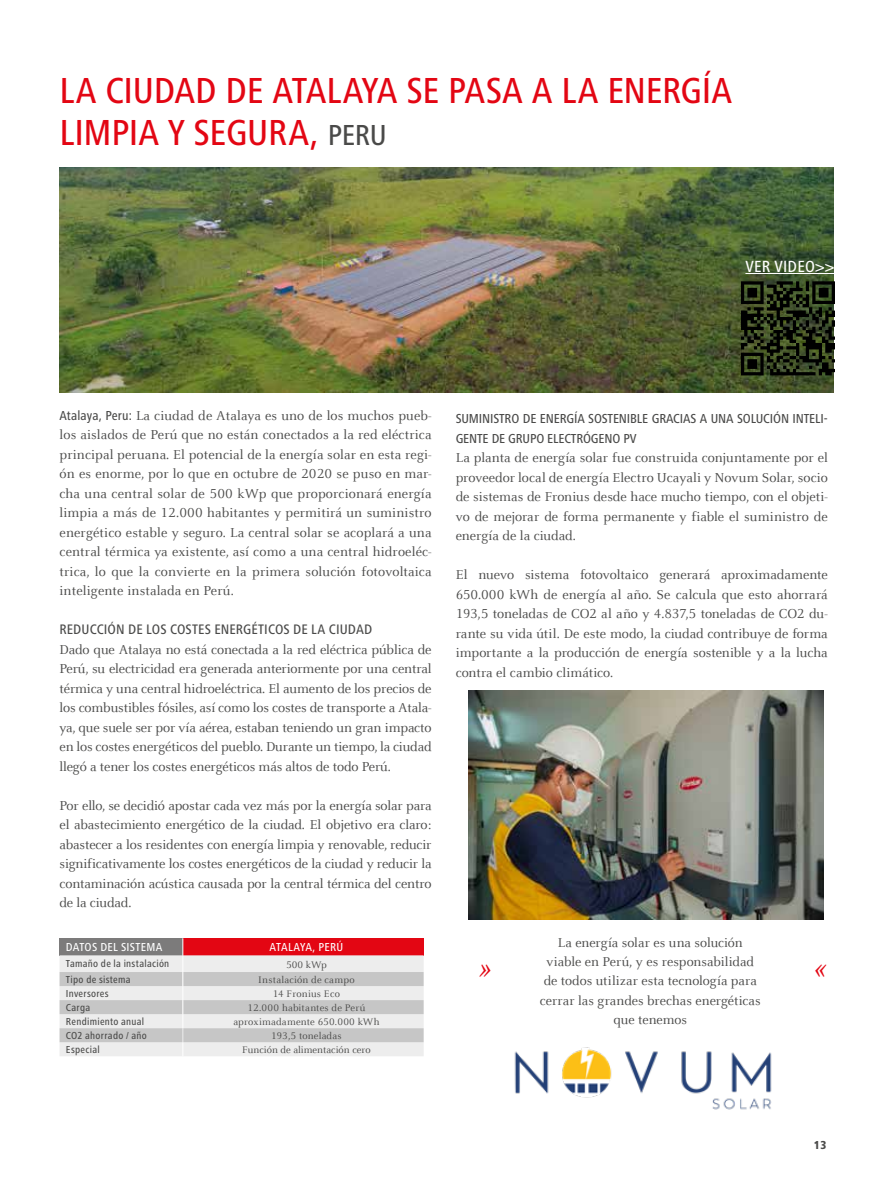
<style>
.page{position:relative;width:893px;height:1191px;background:#fff}
.page>*{position:absolute;margin:0;border:0;box-sizing:border-box;transform-origin:0 0}
.t1{font:500 condensed 37.5px/42px "Frutiger Next LTW1 G";letter-spacing:-.01em;color:#e30613}
.t2{font:italic 34.5px "Celeste Offc Pro";color:#e30613}
.t3{font:500 condensed 16.8px "Frutiger Next LTW1 G";letter-spacing:.01em;color:#fff}
.t4{font:14.25px/19.5px "Celeste Offc Pro";letter-spacing:-.005em;color:#4a4a49;text-align:justify}
.t5{font:500 condensed 14.25px "Frutiger Next LTW1 G";letter-spacing:.005em;color:#4a4a49}
.t6{font:14.1px/19.4px "Celeste Offc Pro";color:#4a4a49;text-align:center}
.t7{font:500 condensed 13.5px/19.5px "Frutiger Next LTW1 G";letter-spacing:-.01em;color:#4a4a49}
.t8{font:500 condensed 12px "Frutiger Next LTW1 G";letter-spacing:.02em;color:#fff}
.t9{font:800 condensed 12px "Frutiger Next LTW1 G";color:#4a4a49}
.t10{font:10.5px "Celeste Offc Pro";letter-spacing:.015em;color:#4a4a49}
.t11{font:500 condensed 10.5px "Frutiger Next LTW1 G";letter-spacing:.025em;color:#4a4a49}
.s1{font-size:30px;color:#4a4a49}
.s2{font-family:"Frutiger Next LTW1 G";font-weight:500;font-stretch:condensed;font-size:13.5px}
</style>
<div class="page">
<img style="left:514px;top:1047px;width:258px;height:63px">
<svg style="left:60px;top:938px;width:364px;height:118px;background:#d8c3c4"></svg>
<img style="left:60px;top:167px;width:774px;height:225px">
<img style="left:468px;top:690px;width:355px;height:229px">
<hr style="left:745px;top:273px;width:89px;height:1px;background:#fff">
<svg style="left:741px;top:281px;width:94px;height:94px;background:#222b15"></svg>
<h1 class="t1" style="left:60px;top:69px;width:674px">LA CIUDAD DE ATALAYA SE PASA A LA ENERGÍA<br>LIMPIA Y SEGURA, <span class="s1">PERU</span></h1>
<p class="t3" style="left:745px;top:257px;width:90px">VER VIDEO&gt;&gt;</p>
<p class="t4" style="left:60px;top:405px;width:374px"><span class="s2">Atalaya, Peru:</span> La ciudad de Atalaya es uno de los muchos pueb&shy;los aislados de Perú que no están conectados a la red eléctrica principal peruana. El potencial de la energía solar en esta regi&shy;ón es enorme, por lo que en octubre de 2020 se puso en mar&shy;cha una central solar de 500 kWp que proporcionará energía limpia a más de 12.000 habitantes y permitirá un suministro energético estable y seguro. La central solar se acoplará a una central térmica ya existente, así como a una central hidroeléc&shy;trica, lo que la convierte en la primera solución fotovoltaica inteligente instalada en Perú.</p>
<p class="t5" style="left:60px;top:621px;width:314px">REDUCCIÓN DE LOS COSTES ENERGÉTICOS DE LA CIUDAD</p>
<p class="t4" style="left:60px;top:639px;width:374px">Dado que Atalaya no está conectada a la red eléctrica pública de Perú, su electricidad era generada anteriormente por una central térmica y una central hidroeléctrica. El aumento de los precios de los combustibles fósiles, así como los costes de transporte a Atala&shy;ya, que suele ser por vía aérea, estaban teniendo un gran impacto en los costes energéticos del pueblo. Durante un tiempo, la ciudad llegó a tener los costes energéticos más altos de todo Perú.</p>
<p class="t4" style="left:60px;top:795px;width:374px">Por ello, se decidió apostar cada vez más por la energía solar para el abastecimiento energético de la ciudad. El objetivo era claro: abastecer a los residentes con energía limpia y renovable, reducir significativamente los costes energéticos de la ciudad y reducir la contaminación acústica causada por la central térmica del centro de la ciudad.</p>
<p class="t8" style="left:66px;top:940px;width:98px">DATOS DEL SISTEMA</p>
<p class="t8" style="left:270px;top:940px;width:75px">ATALAYA, PERÚ</p>
<p class="t11" style="left:66px;top:958px;width:105px">Tamaño de la instalación</p>
<p class="t10" style="left:286px;top:957px;width:42px">500 kWp</p>
<p class="t11" style="left:66px;top:973px;width:66px">Tipo de sistema</p>
<p class="t10" style="left:258px;top:973px;width:98px">Instalación de campo</p>
<p class="t11" style="left:66px;top:987px;width:44px">Inversores</p>
<p class="t10" style="left:273px;top:987px;width:68px">14 Fronius Eco</p>
<p class="t11" style="left:66px;top:1001px;width:26px">Carga</p>
<p class="t10" style="left:247px;top:1001px;width:119px">12.000 habitantes de Perú</p>
<p class="t11" style="left:66px;top:1015px;width:80px">Rendimiento anual</p>
<p class="t10" style="left:233px;top:1015px;width:148px">aproximadamente 650.000 kWh</p>
<p class="t11" style="left:66px;top:1029px;width:82px">CO2 ahorrado / año</p>
<p class="t10" style="left:271px;top:1029px;width:72px">193,5 toneladas</p>
<p class="t11" style="left:66px;top:1043px;width:35px">Especial</p>
<p class="t10" style="left:242px;top:1043px;width:130px">Función de alimentación cero</p>
<p class="t7" style="left:456px;top:409px;width:374px">SUMINISTRO DE ENERGÍA SOSTENIBLE GRACIAS A UNA SOLUCIÓN INTELI-<br>GENTE DE GRUPO ELECTRÓGENO PV</p>
<p class="t4" style="left:456px;top:448px;width:374px">La planta de energía solar fue construida conjuntamente por el proveedor local de energía Electro Ucayali y Novum Solar, socio de sistemas de Fronius desde hace mucho tiempo, con el objeti&shy;vo de mejorar de forma permanente y fiable el suministro de energía de la ciudad.</p>
<p class="t4" style="left:456px;top:565px;width:374px">El nuevo sistema fotovoltaico generará aproximadamente 650.000 kWh de energía al año. Se calcula que esto ahorrará 193,5 toneladas de CO2 al año y 4.837,5 toneladas de CO2 du&shy;rante su vida útil. De este modo, la ciudad contribuye de forma importante a la producción de energía sostenible y a la lucha contra el cambio climático.</p>
<p class="t6" style="left:540px;top:932px;width:222px">La energía solar es una solución viable en Perú, y es responsabilidad de todos utilizar esta tecnología para cerrar las grandes brechas energéticas que tenemos</p>
<h2 class="t2" style="left:475px;top:946px;width:25px">»</h2>
<h2 class="t2" style="left:811px;top:946px;width:25px">«</h2>
<p class="t9" style="left:814px;top:1137px;width:14px">13</p>
</div>
